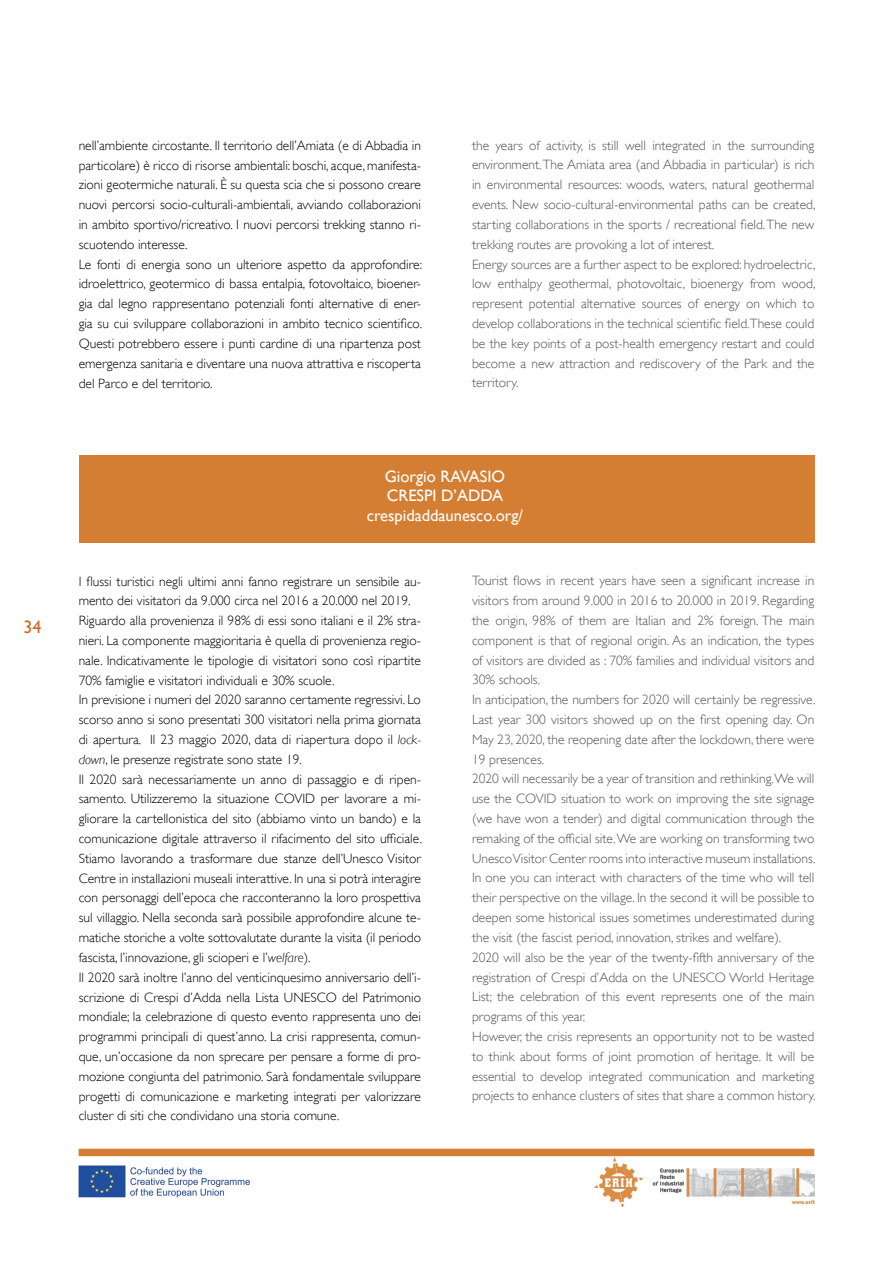
<style>
.page{position:relative;width:893px;height:1263px;background:#fff}
.page>*{position:absolute;margin:0;border:0;box-sizing:border-box;transform-origin:0 0}
.t1{font:18px "Gill Sans";color:#ce6b28}
.t2{font:16.5px/19.5px "Gill Sans";color:#fff;text-align:center}
.t3{font:300 13.5px/19.8px "Gill Sans";color:#000}
.t4{font:300 13.5px/19.8px "Gill Sans";color:#545456}
.s1{font-style:italic}
</style>
<div class="page">
<img style="left:79px;top:1165px;width:171px;height:33px">
<img style="left:592px;top:1156px;width:222px;height:51px">
<div style="left:79px;top:1149px;width:735px;height:7px;background:#d37e32"></div>
<div style="left:79px;top:455px;width:735px;height:88px;background:#d37e32"></div>
<h1 class="t1" style="left:23px;top:616px;width:19px">34</h1>
<p class="t3" style="left:79px;top:135px;width:345px">nell’ambiente circostante. Il territorio dell’Amiata (e di Abbadia in particolare) è ricco di risorse ambientali: boschi, acque, manifesta&shy;zioni geotermiche naturali. È su questa scia che si possono creare nuovi percorsi socio-culturali-ambientali, avviando collaborazioni in ambito sportivo/ricreativo. I nuovi percorsi trekking stanno ri&shy;scuotendo interesse.<br>Le fonti di energia sono un ulteriore aspetto da approfondire: idroelettrico, geotermico di bassa entalpia, fotovoltaico, bioener&shy;gia dal legno rappresentano potenziali fonti alternative di ener&shy;gia su cui sviluppare collaborazioni in ambito tecnico scientifico.<br>Questi potrebbero essere i punti cardine di una ripartenza post emergenza sanitaria e diventare una nuova attrattiva e riscoperta del Parco e del territorio.</p>
<p class="t4" style="left:472px;top:135px;width:345px">the years of activity, is still well integrated in the surrounding environment. The Amiata area (and Abbadia in particular) is rich in environmental resources: woods, waters, natural geothermal events. New socio-cultural-environmental paths can be created, starting collaborations in the sports / recreational field. The new trekking routes are provoking a lot of interest.<br>Energy sources are a further aspect to be explored: hydroelectric, low enthalpy geothermal, photovoltaic, bioenergy from wood, represent potential alternative sources of energy on which to develop collaborations in the technical scientific field.These could be the key points of a post-health emergency restart and could become a new attraction and rediscovery of the Park and the territory.</p>
<p class="t2" style="left:367px;top:466px;width:158px">Giorgio RAVASIO<br>CRESPI D’ADDA crespidaddaunesco.org/</p>
<p class="t3" style="left:79px;top:571px;width:345px">I flussi turistici negli ultimi anni fanno registrare un sensibile au&shy;mento dei visitatori da 9.000 circa nel 2016 a 20.000 nel 2019.<br>Riguardo alla provenienza il 98% di essi sono italiani e il 2% stra&shy;nieri. La componente maggioritaria è quella di provenienza regio&shy;nale. Indicativamente le tipologie di visitatori sono così ripartite 70% famiglie e visitatori individuali e 30% scuole.<br>In previsione i numeri del 2020 saranno certamente regressivi. Lo scorso anno si sono presentati 300 visitatori nella prima giornata di apertura. Il 23 maggio 2020, data di riapertura dopo il <span class="s1">lock&shy;down</span>, le presenze registrate sono state 19.<br>Il 2020 sarà necessariamente un anno di passaggio e di ripen&shy;samento. Utilizzeremo la situazione COVID per lavorare a mi&shy;gliorare la cartellonistica del sito (abbiamo vinto un bando) e la comunicazione digitale attraverso il rifacimento del sito ufficiale.<br>Stiamo lavorando a trasformare due stanze dell’Unesco Visitor Centre in installazioni museali interattive. In una si potrà interagire con personaggi dell’epoca che racconteranno la loro prospettiva sul villaggio. Nella seconda sarà possibile approfondire alcune te&shy;matiche storiche a volte sottovalutate durante la visita (il periodo fascista, l’innovazione, gli scioperi e l’<span class="s1">welfare</span>).<br>Il 2020 sarà inoltre l’anno del venticinquesimo anniversario dell’i&shy;scrizione di Crespi d’Adda nella Lista UNESCO del Patrimonio mondiale; la celebrazione di questo evento rappresenta uno dei programmi principali di quest’anno. La crisi rappresenta, comun&shy;que, un’occasione da non sprecare per pensare a forme di pro&shy;mozione congiunta del patrimonio. Sarà fondamentale sviluppare progetti di comunicazione e marketing integrati per valorizzare cluster di siti che condividano una storia comune.</p>
<p class="t4" style="left:472px;top:571px;width:345px">Tourist flows in recent years have seen a significant increase in visitors from around 9.000 in 2016 to 20.000 in 2019. Regarding the origin, 98% of them are Italian and 2% foreign. The main component is that of regional origin. As an indication, the types of visitors are divided as : 70% families and individual visitors and 30% schools.<br>In anticipation, the numbers for 2020 will certainly be regressive.<br>Last year 300 visitors showed up on the first opening day. On May 23, 2020, the reopening date after the lockdown, there were 19 presences.<br>2020 will necessarily be a year of transition and rethinking.We will use the COVID situation to work on improving the site signage (we have won a tender) and digital communication through the remaking of the official site. We are working on transforming two Unesco Visitor Center rooms into interactive museum installations.<br>In one you can interact with characters of the time who will tell their perspective on the village. In the second it will be possible to deepen some historical issues sometimes underestimated during the visit (the fascist period, innovation, strikes and welfare).<br>2020 will also be the year of the twenty-fifth anniversary of the registration of Crespi d’Adda on the UNESCO World Heritage List; the celebration of this event represents one of the main programs of this year.<br>However, the crisis represents an opportunity not to be wasted to think about forms of joint promotion of heritage. It will be essential to develop integrated communication and marketing projects to enhance clusters of sites that share a common history.</p>
</div>
